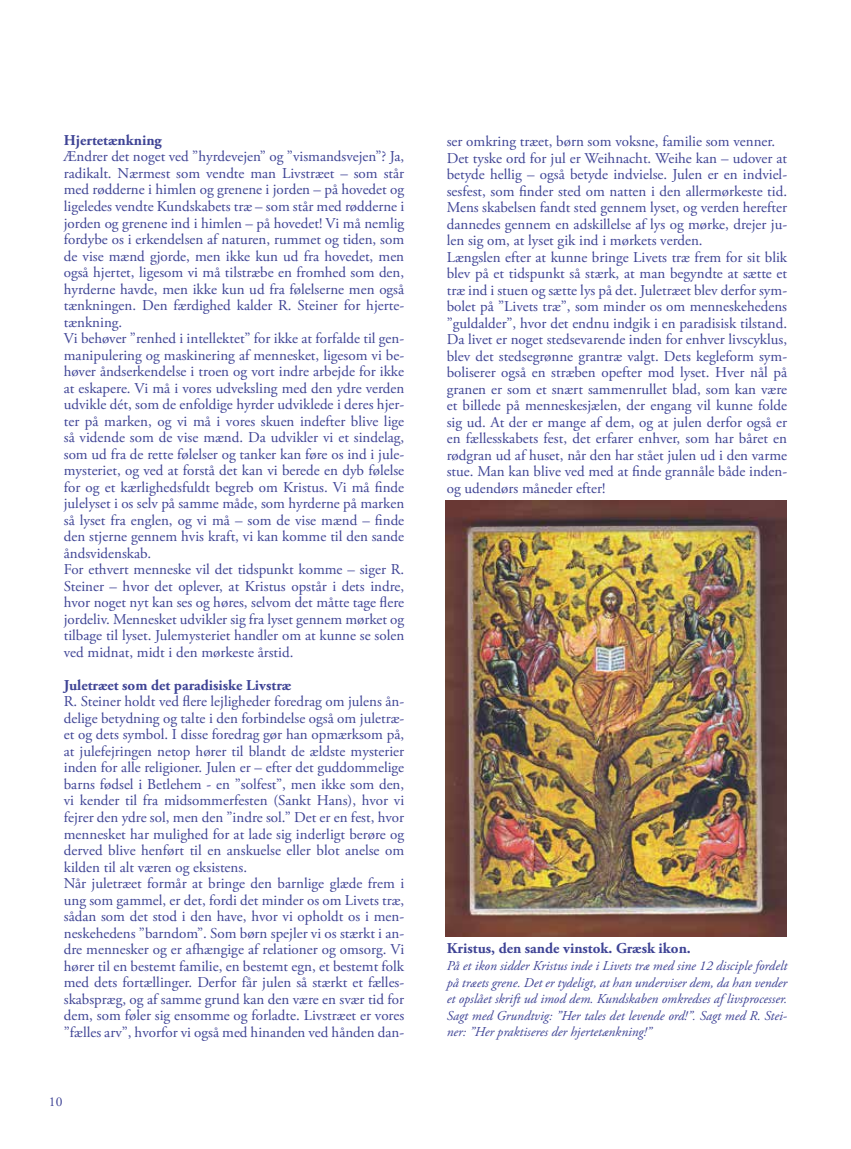
<style>
.page{position:relative;width:851px;height:1149px;background:#fff}
.page>*{position:absolute;margin:0;border:0;box-sizing:border-box;transform-origin:0 0}
.t1{font:15px/16.5px "Adobe Garamond Pro";color:#3e4395}
.t2{font:700 15px "Adobe Garamond Pro";color:#3e4395}
.t3{font:italic 13.5px/16.5px "Adobe Garamond Pro";color:#3e4395;text-align:justify}
.t4{font:13.5px "Adobe Garamond Pro";color:#3e4395}
</style>
<div class="page">
<img style="left:445px;top:500px;width:341px;height:435px">
<p class="t2" style="left:64px;top:131px;width:99px">Hjertetænkning</p>
<p class="t1" style="left:64px;top:149px;width:342px">Ændrer det noget ved ”hyrdevejen” og ”vismandsvejen”? Ja, radikalt. Nærmest som vendte man Livstræet – som står med rødderne i himlen og grenene i jorden – på hovedet og ligeledes vendte Kundskabets træ – som står med rødderne i jorden og grenene ind i himlen – på hovedet! Vi må nemlig fordybe os i erkendelsen af naturen, rummet og tiden, som de vise mænd gjorde, men ikke kun ud fra hovedet, men også hjertet, ligesom vi må tilstræbe en fromhed som den, hyrderne havde, men ikke kun ud fra følelserne men også tænkningen. Den færdighed kalder R. Steiner for hjerte&shy;tænkning.<br>Vi behøver ”renhed i intellektet” for ikke at forfalde til gen&shy;manipulering og maskinering af mennesket, ligesom vi be&shy;høver åndserkendelse i troen og vort indre arbejde for ikke at eskapere. Vi må i vores udveksling med den ydre verden udvikle dét, som de enfoldige hyrder udviklede i deres hjer&shy;ter på marken, og vi må i vores skuen indefter blive lige så vidende som de vise mænd. Da udvikler vi et sindelag, som ud fra de rette følelser og tanker kan føre os ind i jule&shy;mysteriet, og ved at forstå det kan vi berede en dyb følelse for og et kærlighedsfuldt begreb om Kristus. Vi må finde julelyset i os selv på samme måde, som hyrderne på marken så lyset fra englen, og vi må – som de vise mænd – finde den stjerne gennem hvis kraft, vi kan komme til den sande åndsvidenskab.<br>For ethvert menneske vil det tidspunkt komme – siger R.<br>Steiner – hvor det oplever, at Kristus opstår i dets indre, hvor noget nyt kan ses og høres, selvom det måtte tage flere jordeliv. Mennesket udvikler sig fra lyset gennem mørket og tilbage til lyset. Julemysteriet handler om at kunne se solen ved midnat, midt i den mørkeste årstid.</p>
<p class="t2" style="left:64px;top:676px;width:229px">Juletræet som det paradisiske Livstræ</p>
<p class="t1" style="left:64px;top:693px;width:342px">R. Steiner holdt ved flere lejligheder foredrag om julens ån&shy;delige betydning og talte i den forbindelse også om juletræ&shy;et og dets symbol. I disse foredrag gør han opmærksom på, at julefejringen netop hører til blandt de ældste mysterier inden for alle religioner. Julen er – efter det guddommelige barns fødsel i Betlehem - en ”solfest”, men ikke som den, vi kender til fra midsommerfesten (Sankt Hans), hvor vi fejrer den ydre sol, men den ”indre sol.” Det er en fest, hvor mennesket har mulighed for at lade sig inderligt berøre og derved blive henført til en anskuelse eller blot anelse om kilden til alt væren og eksistens.<br>Når juletræet formår at bringe den barnlige glæde frem i ung som gammel, er det, fordi det minder os om Livets træ, sådan som det stod i den have, hvor vi opholdt os i men&shy;neskehedens ”barndom”. Som børn spejler vi os stærkt i an&shy;dre mennesker og er afhængige af relationer og omsorg. Vi hører til en bestemt familie, en bestemt egn, et bestemt folk med dets fortællinger. Derfor får julen så stærkt et fælles&shy;skabspræg, og af samme grund kan den være en svær tid for dem, som føler sig ensomme og forladte. Livstræet er vores ”fælles arv”, hvorfor vi også med hinanden ved hånden dan-</p>
<p class="t4" style="left:49px;top:1092px;width:15px">10</p>
<p class="t1" style="left:446px;top:133px;width:342px">ser omkring træet, børn som voksne, familie som venner.<br>Det tyske ord for jul er Weihnacht. Weihe kan – udover at betyde hellig – også betyde indvielse. Julen er en indviel&shy;sesfest, som finder sted om natten i den allermørkeste tid.<br>Mens skabelsen fandt sted gennem lyset, og verden herefter dannedes gennem en adskillelse af lys og mørke, drejer ju&shy;len sig om, at lyset gik ind i mørkets verden.<br>Længslen efter at kunne bringe Livets træ frem for sit blik blev på et tidspunkt så stærk, at man begyndte at sætte et træ ind i stuen og sætte lys på det. Juletræet blev derfor sym&shy;bolet på ”Livets træ”, som minder os om menneskehedens ”guldalder”, hvor det endnu indgik i en paradisisk tilstand.<br>Da livet er noget stedsevarende inden for enhver livscyklus, blev det stedsegrønne grantræ valgt. Dets kegleform sym&shy;boliserer også en stræben opefter mod lyset. Hver nål på granen er som et snært sammenrullet blad, som kan være et billede på menneskesjælen, der engang vil kunne folde sig ud. At der er mange af dem, og at julen derfor også er en fællesskabets fest, det erfarer enhver, som har båret en rødgran ud af huset, når den har stået julen ud i den varme stue. Man kan blive ved med at finde grannåle både inden&shy;og udendørs måneder efter!</p>
<p class="t2" style="left:446px;top:939px;width:245px">Kristus, den sande vinstok. Græsk ikon.</p>
<p class="t3" style="left:446px;top:957px;width:342px">På et ikon sidder Kristus inde i Livets træ med sine 12 disciple fordelt på træets grene. Det er tydeligt, at han underviser dem, da han vender et opslået skrift ud imod dem. Kundskaben omkredses af livsprocesser.<br>Sagt med Grundtvig: ”Her tales det levende ord!”. Sagt med R. Stei&shy;ner: ”Her praktiseres der hjertetænkning!”</p>
</div>
